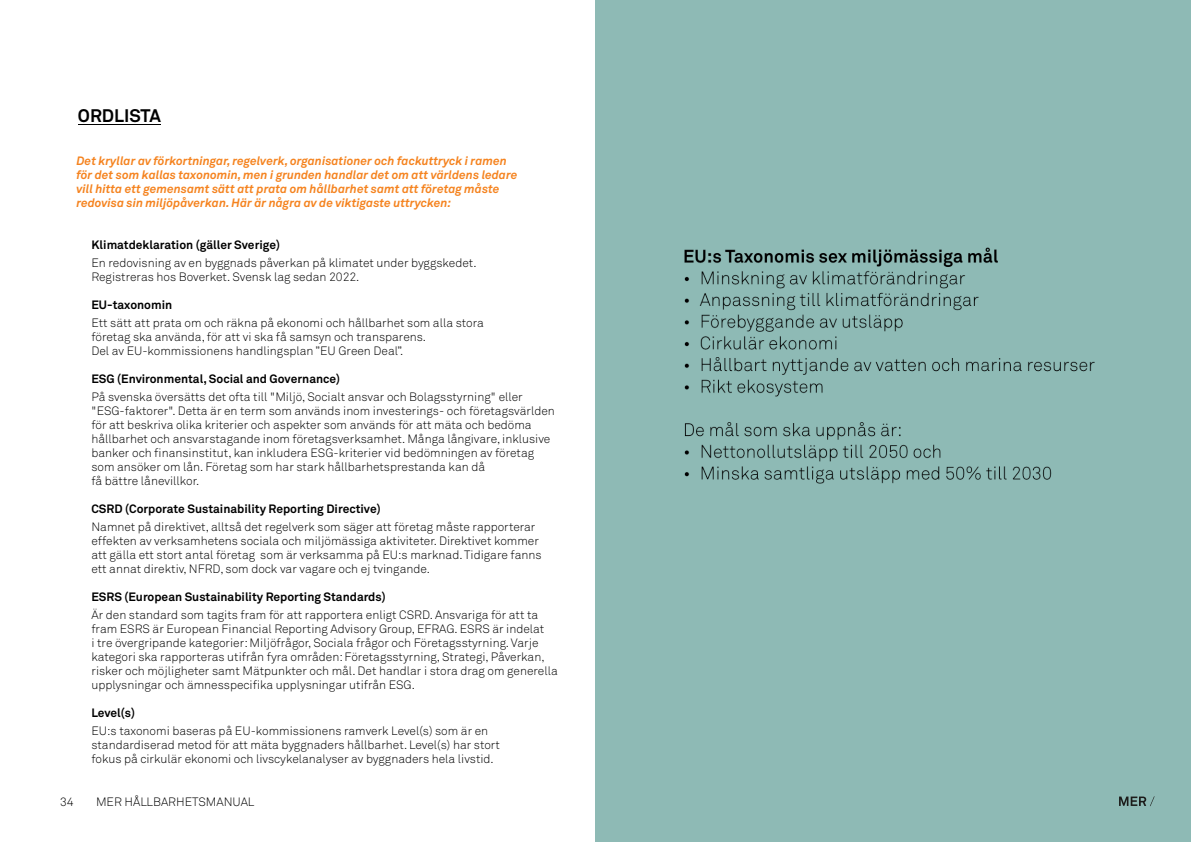
<style>
.page{position:relative;width:1191px;height:842px;background:#fff}
.page>*{position:absolute;margin:0;border:0;box-sizing:border-box;transform-origin:0 0}
.t1{font:700 18px "Akkurat Std";color:#000}
.t2{font:300 12px/14px "Akkurat Std";color:#000}
.t3{font:italic 700 12px/14px "Akkurat Std";color:#f5831f}
.t4{font:700 12px "Akkurat Std";color:#000}
</style>
<div class="page">
<div style="left:595px;top:0;width:596px;height:842px;background:#8ebab5"></div>
<svg style="left:1119px;top:796px;width:35px;height:10px"></svg>
<hr style="left:78px;top:124px;width:83px;height:1px;background:#000">
<img style="left:684px;top:247px;width:411px;height:237px">
<h1 class="t1" style="left:78px;top:108px;width:84px">ORDLISTA</h1>
<p class="t3" style="left:76px;top:155px;width:442px">Det kryllar av förkortningar, regelverk, organisationer och fackuttryck i ramen för det som kallas taxonomin, men i grunden handlar det om att världens ledare vill hitta ett gemensamt sätt att prata om hållbarhet samt att företag måste redovisa sin miljöpåverkan. Här är några av de viktigaste uttrycken:</p>
<p class="t4" style="left:91px;top:240px;width:190px">Klimatdeklaration (gäller Sverige)</p>
<p class="t2" style="left:91px;top:257px;width:387px">En redovisning av en byggnads påverkan på klimatet under byggskedet.<br>Registreras hos Boverket. Svensk lag sedan 2022.</p>
<p class="t4" style="left:91px;top:300px;width:82px">EU-taxonomin</p>
<p class="t2" style="left:91px;top:317px;width:394px">Ett sätt att prata om och räkna på ekonomi och hållbarhet som alla stora företag ska använda, för att vi ska få samsyn och transparens.<br>Del av EU-kommissionens handlingsplan ”EU Green Deal”.</p>
<p class="t4" style="left:91px;top:374px;width:250px">ESG (Environmental, Social and Governance)</p>
<p class="t2" style="left:91px;top:391px;width:465px">På svenska översätts det ofta till "Miljö, Socialt ansvar och Bolagsstyrning" eller "ESG-faktorer". Detta är en term som används inom investerings- och företagsvärlden för att beskriva olika kriterier och aspekter som används för att mäta och bedöma hållbarhet och ansvarstagande inom företagsverksamhet. Många långivare, inklusive banker och finansinstitut, kan inkludera ESG-kriterier vid bedömningen av företag som ansöker om lån. Företag som har stark hållbarhetsprestanda kan då<br>få bättre lånevillkor.</p>
<p class="t4" style="left:91px;top:504px;width:291px">CSRD (Corporate Sustainability Reporting Directive)</p>
<p class="t2" style="left:91px;top:521px;width:451px">Namnet på direktivet, alltså det regelverk som säger att företag måste rapporterar effekten av verksamhetens sociala och miljömässiga aktiviteter. Direktivet kommer att gälla ett stort antal företag som är verksamma på EU:s marknad. Tidigare fanns ett annat direktiv, NFRD, som dock var vagare och ej tvingande.</p>
<p class="t4" style="left:91px;top:592px;width:296px">ESRS (European Sustainability Reporting Standards)</p>
<p class="t2" style="left:91px;top:609px;width:468px">Är den standard som tagits fram för att rapportera enligt CSRD. Ansvariga för att ta fram ESRS är European Financial Reporting Advisory Group, EFRAG. ESRS är indelat<br>i tre övergripande kategorier: Miljöfrågor, Sociala frågor och Företagsstyrning. Varje kategori ska rapporteras utifrån fyra områden: Företagsstyrning, Strategi, Påverkan, risker och möjligheter samt Mätpunkter och mål. Det handlar i stora drag om generella upplysningar och ämnesspecifika upplysningar utifrån ESG.</p>
<p class="t4" style="left:91px;top:708px;width:45px">Level(s)</p>
<p class="t2" style="left:91px;top:725px;width:410px">EU:s taxonomi baseras på EU-kommissionens ramverk Level(s) som är en standardiserad metod för att mäta byggnaders hållbarhet. Level(s) har stort fokus på cirkulär ekonomi och livscykelanalyser av byggnaders hela livstid.</p>
<p class="t2" style="left:60px;top:795px;width:15px">34</p>
<p class="t2" style="left:96px;top:795px;width:160px">MER HÅLLBARHETSMANUAL</p>
</div>
